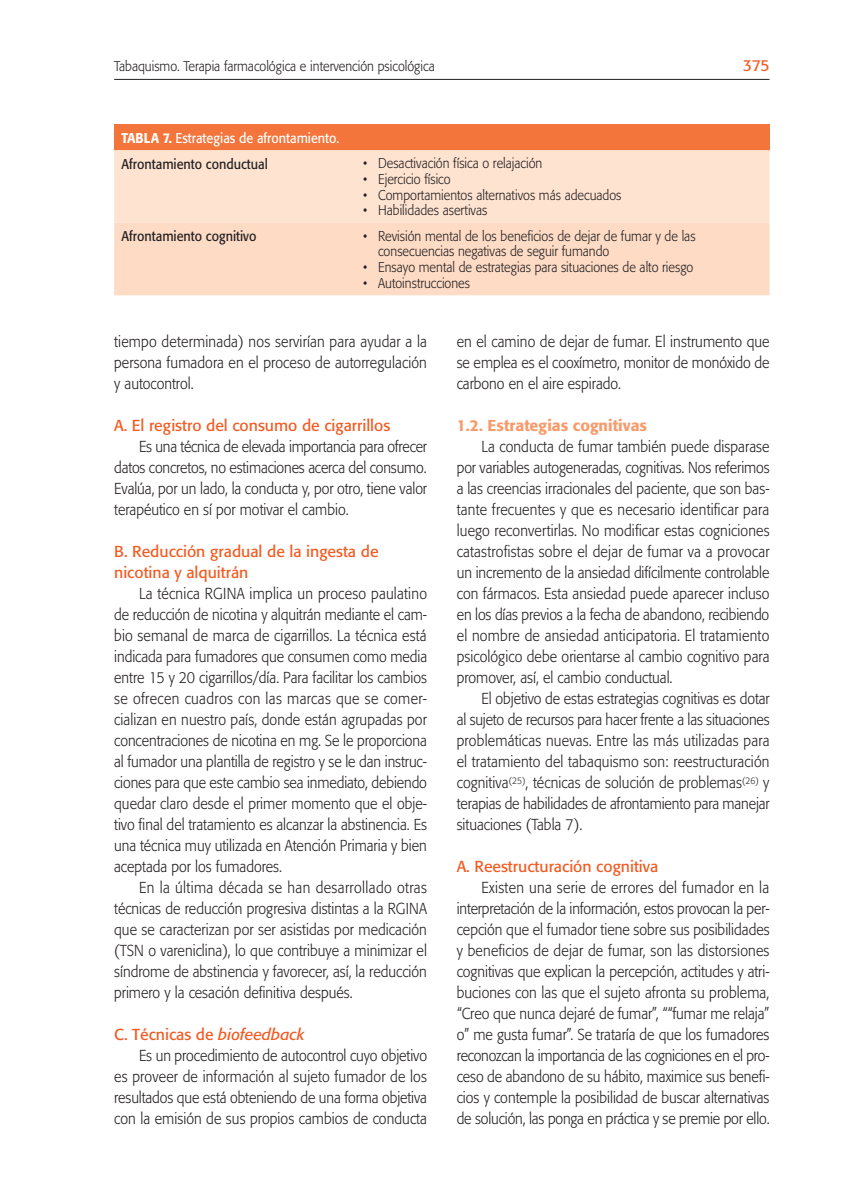
<style>
.page{position:relative;width:844px;height:1191px;background:#fff}
.page>*{position:absolute;margin:0;border:0;box-sizing:border-box;transform-origin:0 0}
.t1{font:300 15.75px/21px "Formata";color:#231f20;text-align:justify;scale:.9 1}
.t2{font:15.75px/21px "Formata";color:#f25b22}
.t3{font:500 15.75px "Formata";color:#f89b6c}
.t4{font:300 14px/15.8px "Formata";color:#231f20;scale:.9 1}
.t5{font:14px/25.9px "Formata";color:#fff;scale:.9 1}
.t6{font:14px "Formata";color:#231f20;scale:.9 1}
.t7{font:500 14px "Formata";color:#fff;scale:.9 1}
.s1{font-weight:500}
.s2{color:#231f20}
.s3{font-style:italic}
</style>
<div class="page">
<hr style="left:114px;top:79px;width:655px;height:1px;background:#231f20">
<div style="left:114px;top:124px;width:655px;height:26px;background:#f3753b"></div>
<div style="left:114px;top:150px;width:655px;height:73px;background:#fee3d1"></div>
<div style="left:114px;top:223px;width:655px;height:72px;background:#fddbc5"></div>
<p class="t4" style="left:114px;top:58px;width:357px">Tabaquismo. Terapia farmacológica e intervención psicológica</p>
<p class="t2" style="left:742px;top:55px;width:28px">375</p>
<p class="t5" style="left:122px;top:125px;width:243px;text-indent:41px"><span class="s1">7.</span> Estrategias de afrontamiento.<br><span class="s2">Afrontamiento conductual</span></p>
<p class="t7" style="left:122px;top:129px;width:17px">Tabla</p>
<p class="t4" style="left:363px;top:155px;width:200px">• Desactivación física o relajación</p>
<p class="t4" style="left:363px;top:171px;width:99px">• Ejercicio físico</p>
<p class="t4" style="left:363px;top:187px;width:288px">• Comportamientos alternativos más adecuados</p>
<p class="t4" style="left:363px;top:203px;width:139px">• Habilidades asertivas</p>
<p class="t6" style="left:122px;top:228px;width:151px">Afrontamiento cognitivo</p>
<p class="t4" style="left:378px;top:228px;width:354px;text-indent:-15px">• Revisión mental de los beneficios de dejar de fumar y de las consecuencias negativas de seguir fumando</p>
<p class="t4" style="left:363px;top:259px;width:368px">• Ensayo mental de estrategias para situaciones de alto riesgo</p>
<p class="t4" style="left:363px;top:275px;width:120px">• Autoinstrucciones</p>
<p class="t1" style="left:114px;top:331px;width:349px">tiempo determinada) nos servirían para ayudar a la persona fumadora en el proceso de autorregulación y autocontrol.</p>
<p class="t2" style="left:114px;top:415px;width:277px">A. El registro del consumo de cigarrillos</p>
<p class="t1" style="left:114px;top:436px;width:349px;text-indent:25px">Es una técnica de elevada importancia para ofrecer datos concretos, no estimaciones acerca del consumo.<br>Evalúa, por un lado, la conducta y, por otro, tiene valor terapéutico en sí por motivar el cambio.</p>
<p class="t2" style="left:114px;top:541px;width:266px">B. Reducción gradual de la ingesta de nicotina y alquitrán</p>
<p class="t1" style="left:114px;top:583px;width:349px;text-indent:25px">La técnica RGINA implica un proceso paulatino de reducción de nicotina y alquitrán mediante el cam&shy;bio semanal de marca de cigarrillos. La técnica está indicada para fumadores que consumen como media entre 15 y 20 cigarrillos/día. Para facilitar los cambios se ofrecen cuadros con las marcas que se comer&shy;cializan en nuestro país, donde están agrupadas por concentraciones de nicotina en mg. Se le proporciona al fumador una plantilla de registro y se le dan instruc&shy;ciones para que este cambio sea inmediato, debiendo quedar claro desde el primer momento que el obje&shy;tivo final del tratamiento es alcanzar la abstinencia. Es una técnica muy utilizada en Atención Primaria y bien aceptada por los fumadores.</p>
<p class="t1" style="left:114px;top:877px;width:349px;text-indent:25px">En la última década se han desarrollado otras técnicas de reducción progresiva distintas a la RGINA que se caracterizan por ser asistidas por medicación (TSN o vareniclina), lo que contribuye a minimizar el síndrome de abstinencia y favorecer, así, la reducción primero y la cesación definitiva después.</p>
<p class="t2" style="left:114px;top:1024px;width:192px">C. Técnicas de <span class="s3">biofeedback</span></p>
<p class="t1" style="left:139px;top:1045px;width:321px">Es un procedimiento de autocontrol cuyo objetivo</p>
<p class="t1" style="left:114px;top:1066px;width:349px">es proveer de información al sujeto fumador de los</p>
<p class="t1" style="left:114px;top:1087px;width:349px">resultados que está obteniendo de una forma objetiva</p>
<p class="t1" style="left:114px;top:1108px;width:349px">con la emisión de sus propios cambios de conducta</p>
<p class="t1" style="left:456px;top:331px;width:349px">en el camino de dejar de fumar. El instrumento que se emplea es el cooxímetro, monitor de monóxido de carbono en el aire espirado.</p>
<p class="t3" style="left:456px;top:416px;width:192px">1.2. Estrategias cognitivas</p>
<p class="t1" style="left:456px;top:436px;width:349px;text-indent:25px">La conducta de fumar también puede disparase por variables autogeneradas, cognitivas. Nos referimos a las creencias irracionales del paciente, que son bas&shy;tante frecuentes y que es necesario identificar para luego reconvertirlas. No modificar estas cogniciones catastrofistas sobre el dejar de fumar va a provocar un incremento de la ansiedad difícilmente controlable con fármacos. Esta ansiedad puede aparecer incluso en los días previos a la fecha de abandono, recibiendo el nombre de ansiedad anticipatoria. El tratamiento psicológico debe orientarse al cambio cognitivo para promover, así, el cambio conductual.</p>
<p class="t1" style="left:456px;top:688px;width:349px;text-indent:25px">El objetivo de estas estrategias cognitivas es dotar al sujeto de recursos para hacer frente a las situaciones problemáticas nuevas. Entre las más utilizadas para el tratamiento del tabaquismo son: reestructuración cognitiva<sup>(25)</sup>, técnicas de solución de problemas<sup>(26)</sup> y terapias de habilidades de afrontamiento para manejar situaciones (Tabla 7).</p>
<p class="t2" style="left:456px;top:856px;width:203px">A. Reestructuración cognitiva</p>
<p class="t1" style="left:456px;top:877px;width:349px;text-indent:25px">Existen una serie de errores del fumador en la interpretación de la información, estos provocan la per&shy;cepción que el fumador tiene sobre sus posibilidades y beneficios de dejar de fumar, son las distorsiones cognitivas que explican la percepción, actitudes y atri&shy;buciones con las que el sujeto afronta su problema, “Creo que nunca dejaré de fumar”, ““fumar me relaja” o” me gusta fumar”. Se trataría de que los fumadores reconozcan la importancia de las cogniciones en el pro&shy;ceso de abandono de su hábito, maximice sus benefi&shy;cios y contemple la posibilidad de buscar alternativas de solución, las ponga en práctica y se premie por ello.</p>
</div>
